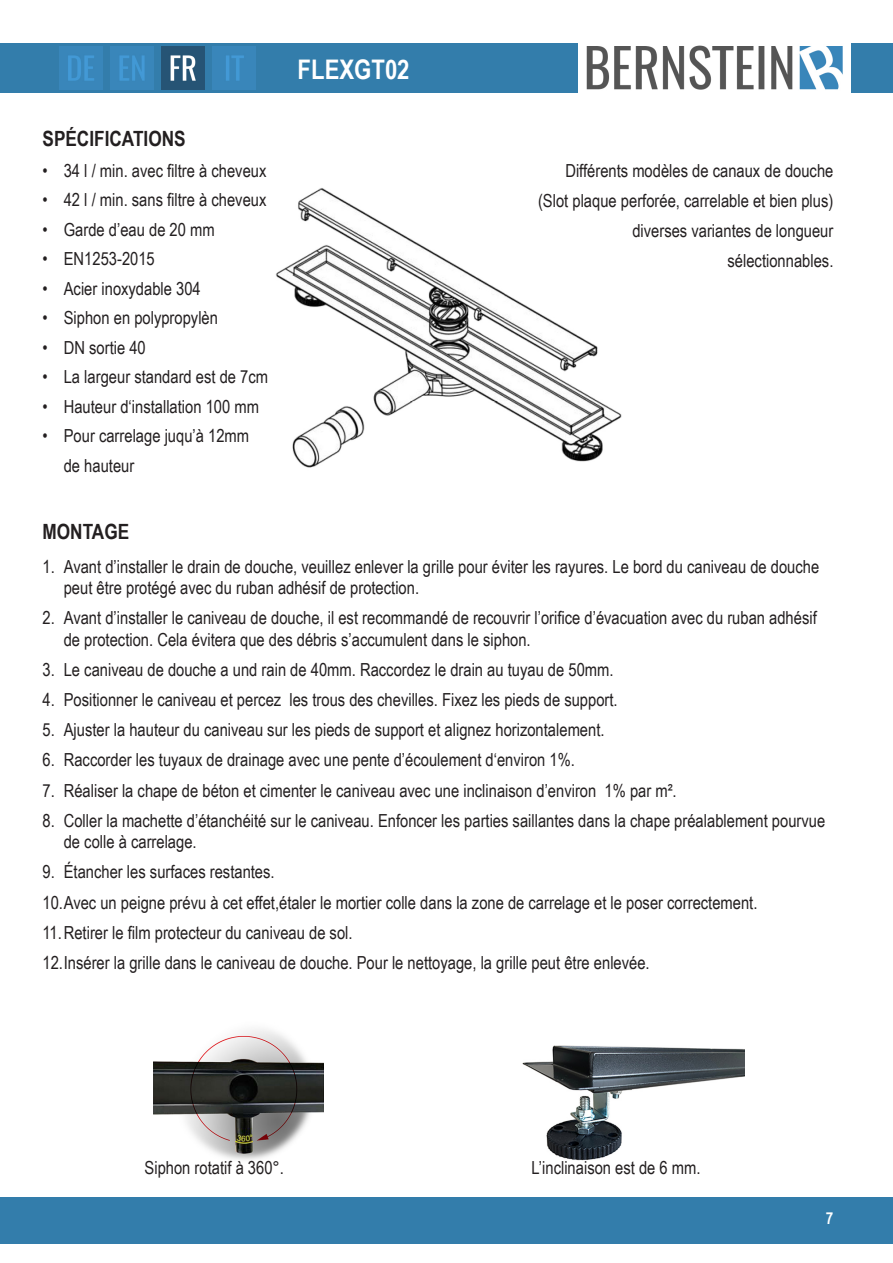
<style>
.page{position:relative;width:893px;height:1263px;background:#fff}
.page>*{position:absolute;margin:0;border:0;box-sizing:border-box;transform-origin:0 0}
.t1{font:700 27px "Arial Narrow";color:#fff}
.Überschrift{font:700 21px "Arial Narrow";color:#231f20}
.Fließtext{font:18px/21.6px "Arial Narrow";color:#231f20}
.t2{font:700 16.5px "Arial Narrow";color:#fff}
</style>
<div class="page">
<div style="left:0;top:43px;width:893px;height:50px;background:#337dab"></div>
<div style="left:0;top:1197px;width:893px;height:47px;background:#337dab"></div>
<img style="left:578px;top:43px;width:272px;height:50px">
<img style="left:60px;top:47px;width:42px;height:42px">
<img style="left:111px;top:47px;width:42px;height:42px">
<img style="left:162px;top:47px;width:42px;height:42px">
<img style="left:213px;top:47px;width:42px;height:42px">
<img style="left:153px;top:1029px;width:170px;height:131px">
<img style="left:522px;top:1045px;width:222px;height:116px">
<img style="left:275px;top:188px;width:347px;height:280px">
<p class="Überschrift" style="left:43px;top:123px;width:145px">SPÉCIFICATIONS</p>
<p class="Fließtext" style="left:43px;top:159px;width:225px">• 34 l / min. avec filtre à cheveux</p>
<p class="Fließtext" style="left:43px;top:188px;width:225px">• 42 l / min. sans filtre à cheveux</p>
<p class="Fließtext" style="left:43px;top:218px;width:174px">• Garde d’eau de 20 mm</p>
<p class="Fließtext" style="left:43px;top:247px;width:114px">• EN1253-2015</p>
<p class="Fließtext" style="left:43px;top:277px;width:160px">• Acier inoxydable 304</p>
<p class="Fließtext" style="left:43px;top:306px;width:177px">• Siphon en polypropylèn</p>
<p class="Fließtext" style="left:43px;top:336px;width:105px">• DN sortie 40</p>
<p class="Fließtext" style="left:43px;top:365px;width:227px">• La largeur standard est de 7cm</p>
<p class="Fließtext" style="left:43px;top:395px;width:218px">• Hauteur d‘installation 100 mm</p>
<p class="Fließtext" style="left:43px;top:424px;width:208px">• Pour carrelage juqu’à 12mm</p>
<p class="Fließtext" style="left:64px;top:454px;width:72px">de hauteur</p>
<p class="Überschrift" style="left:43px;top:516px;width:88px">MONTAGE</p>
<h1 class="t1" style="left:298px;top:49px;width:113px">FLEXGT02</h1>
<p class="Fließtext" style="left:565px;top:159px;width:270px">Différents modèles de canaux de douche</p>
<p class="Fließtext" style="left:538px;top:189px;width:297px">(Slot plaque perforée, carrelable et bien plus)</p>
<p class="Fließtext" style="left:632px;top:219px;width:203px">diverses variantes de longueur</p>
<p class="Fließtext" style="left:728px;top:249px;width:107px">sélectionnables.</p>
<p class="Fließtext" style="left:64px;top:555px;width:757px;text-indent:-21px">1. Avant d’installer le drain de douche, veuillez enlever la grille pour éviter les rayures. Le bord du caniveau de douche peut être protégé avec du ruban adhésif de protection.</p>
<p class="Fließtext" style="left:64px;top:607px;width:754px;text-indent:-21px">2. Avant d’installer le caniveau de douche, il est recommandé de recouvrir l’orifice d’évacuation avec du ruban adhésif de protection. Cela évitera que des débris s’accumulent dans le siphon.</p>
<p class="Fließtext" style="left:43px;top:658px;width:573px">3. Le caniveau de douche a und rain de 40mm. Raccordez le drain au tuyau de 50mm.</p>
<p class="Fließtext" style="left:43px;top:688px;width:577px">4. Positionner le caniveau et percez les trous des chevilles. Fixez les pieds de support.</p>
<p class="Fließtext" style="left:43px;top:718px;width:564px">5. Ajuster la hauteur du caniveau sur les pieds de support et alignez horizontalement.</p>
<p class="Fließtext" style="left:43px;top:749px;width:534px">6. Raccorder les tuyaux de drainage avec une pente d’écoulement d‘environ 1%.</p>
<p class="Fließtext" style="left:43px;top:779px;width:636px">7. Réaliser la chape de béton et cimenter le caniveau avec une inclinaison d’environ 1% par m².</p>
<p class="Fließtext" style="left:64px;top:809px;width:763px;text-indent:-21px">8. Coller la machette d’étanchéité sur le caniveau. Enfoncer les parties saillantes dans la chape préalablement pourvue de colle à carrelage.</p>
<p class="Fließtext" style="left:43px;top:860px;width:234px">9. Étancher les surfaces restantes.</p>
<p class="Fließtext" style="left:43px;top:891px;width:716px">10. Avec un peigne prévu à cet effet,étaler le mortier colle dans la zone de carrelage et le poser correctement.</p>
<p class="Fließtext" style="left:43px;top:921px;width:312px">11. Retirer le film protecteur du caniveau de sol.</p>
<p class="Fließtext" style="left:43px;top:951px;width:609px">12. Insérer la grille dans le caniveau de douche. Pour le nettoyage, la grille peut être enlevée.</p>
<p class="Fließtext" style="left:145px;top:1156px;width:141px">Siphon rotatif à 360°.</p>
<p class="Fließtext" style="left:531px;top:1156px;width:171px">L’inclinaison est de 6 mm.</p>
<p class="t2" style="left:826px;top:1206px;width:9px">7</p>
</div>
